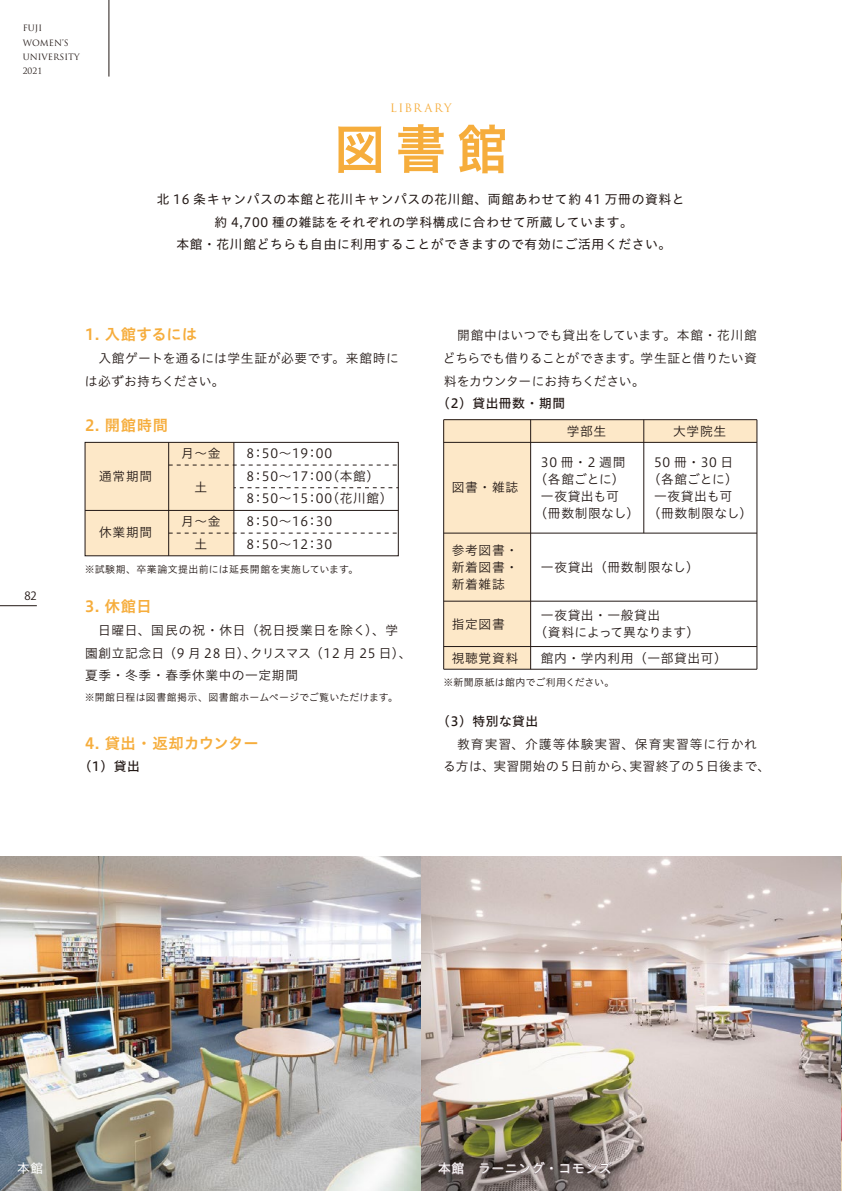
<style>
.page{position:relative;width:842px;height:1191px;background:#fff}
.page>*{position:absolute;margin:0;border:0;box-sizing:border-box;transform-origin:0 0}
.t1{font:53.6px "Hiragino UD Sans Std N W6";color:#f6ad3c;scale:.95 1}
.t2{font:15.4px "Hiragino UD Sans Std N W6";letter-spacing:.015em;color:#f6ad3c}
.t3{font:15.4px "Hiragino UD Sans Std N W6";letter-spacing:-.01em;color:#f6ad3c}
.t4{font:12.8px/22.6px "Hiragino UD Sans Std N W3";letter-spacing:.05em;color:#221815}
.t5{font:12.8px/22.6px "Hiragino UD Sans Std N W4";letter-spacing:.05em;color:#221815;text-align:center}
.t6{font:12.8px/22.6px "Hiragino UD Sans Std N W3";letter-spacing:.03em;color:#221815}
.t7{font:12.8px "Hiragino UD Sans Std N W5";letter-spacing:.035em;color:#221815}
.t8{font:12.8px "Hiragino UD Sans Std N W4";letter-spacing:.05em;color:#fff}
.t9{font:11.4px "Trajan Pro";letter-spacing:.125em;color:#f6ad3c}
.t10{font:11.4px "Koz Go Pr 6 N";color:#221815}
.t11{font:10px "Hiragino UD Sans Std N W3";letter-spacing:.03em;color:#221815}
.t12{font:8.6px/14.2px "Trajan Pro";color:#221815}
</style>
<div class="page">
<div style="left:85px;top:442px;width:149px;height:114px;background:#fde8c8"></div>
<div style="left:85px;top:442px;width:314px;height:114px;border:1px solid #221815"></div>
<hr style="left:234px;top:442px;width:1px;height:114px;background:#221815">
<hr style="left:168px;top:442px;width:1px;height:114px;background:#221815">
<svg style="left:169px;top:465px;width:229px;height:1px"></svg>
<svg style="left:234px;top:487px;width:164px;height:1px"></svg>
<hr style="left:85px;top:510px;width:313px;height:1px;background:#221815">
<svg style="left:169px;top:533px;width:229px;height:1px"></svg>
<div style="left:444px;top:420px;width:87px;height:249px;background:#fde8c8"></div>
<div style="left:444px;top:420px;width:313px;height:22px;background:#fde8c8"></div>
<hr style="left:444px;top:419px;width:313px;height:1px;background:#221815">
<hr style="left:444px;top:442px;width:313px;height:1px;background:#221815">
<hr style="left:444px;top:601px;width:313px;height:1px;background:#221815">
<hr style="left:444px;top:646px;width:313px;height:1px;background:#221815">
<hr style="left:444px;top:669px;width:313px;height:1px;background:#221815">
<hr style="left:444px;top:533px;width:313px;height:1px;background:#221815">
<hr style="left:530px;top:420px;width:1px;height:249px;background:#221815">
<hr style="left:757px;top:420px;width:1px;height:249px;background:#221815">
<hr style="left:443px;top:420px;width:1px;height:249px;background:#221815">
<hr style="left:643px;top:420px;width:1px;height:113px;background:#221815">
<img style="left:0;top:856px;width:841px;height:335px">
<img style="left:841px;top:856px;width:1px;height:335px">
<svg style="left:437px;top:1161px;width:27px;height:14px"></svg>
<svg style="left:479px;top:1161px;width:74px;height:14px"></svg>
<svg style="left:560px;top:1161px;width:53px;height:14px"></svg>
<hr style="left:109px;top:0;width:1px;height:77px;background:#221815">
<hr style="left:0;top:605px;width:37px;height:1px;background:#221815">
<p class="t12" style="left:23px;top:21px;width:58px">FUJI<br>WOMEN’S<br>UNIVERSITY<br>2021</p>
<p class="t9" style="left:390px;top:101px;width:63px">LIBRARY</p>
<h1 class="t1" style="left:334px;top:108px;width:184px">図書館</h1>
<p class="t5" style="left:157px;top:187px;width:529px">北 16 条キャンパスの本館と花川キャンパスの花川館、両館あわせて約 41 万冊の資料と約 4,700 種の雑誌をそれぞれの学科構成に合わせて所蔵しています。<br>本館・花川館どちらも自由に利用することができますので有効にご活用ください。</p>
<p class="t10" style="left:24px;top:589px;width:14px">82</p>
<p class="t2" style="left:85px;top:322px;width:114px">1. 入館するには</p>
<p class="t6" style="left:85px;top:346px;width:315px">　入館ゲートを通るには学生証が必要です。来館時には必ずお持ちください。</p>
<p class="t2" style="left:85px;top:413px;width:85px">2. 開館時間</p>
<p class="t4" style="left:99px;top:464px;width:54px">通常期間</p>
<p class="t4" style="left:99px;top:520px;width:54px">休業期間</p>
<p class="t4" style="left:181px;top:441px;width:41px">月～金</p>
<p class="t4" style="left:195px;top:475px;width:14px">土</p>
<p class="t4" style="left:181px;top:509px;width:41px;text-align:center">月～金土</p>
<p class="t4" style="left:247px;top:441px;width:148px">8：50～19：00<br>8：50～17：00（本館）<br>8：50～15：00（花川館）<br>8：50～16：30<br>8：50～12：30</p>
<p class="t11" style="left:85px;top:561px;width:275px">※試験期、卒業論文提出前には延長開館を実施しています。</p>
<p class="t2" style="left:85px;top:595px;width:68px">3. 休館日</p>
<p class="t4" style="left:85px;top:618px;width:328px">　日曜日、国民の祝・休日（祝日授業日を除く）、学園創立記念日（9 月 28 日）、クリスマス（12 月 25 日）、夏季・冬季・春季休業中の一定期間</p>
<p class="t11" style="left:85px;top:689px;width:315px">※開館日程は図書館掲示、図書館ホームページでご覧いただけます。</p>
<p class="t3" style="left:85px;top:731px;width:175px">4. 貸出・返却カウンター</p>
<p class="t7" style="left:79px;top:756px;width:63px">（1）貸出</p>
<p class="t4" style="left:443px;top:323px;width:316px;text-align:justify">　開館中はいつでも貸出をしています。本館・花川館どちらでも借りることができます。学生証と借りたい資料をカウンターにお持ちください。</p>
<p class="t7" style="left:437px;top:394px;width:129px">（2）貸出冊数・期間</p>
<p class="t4" style="left:452px;top:475px;width:68px">図書・雑誌</p>
<p class="t4" style="left:452px;top:541px;width:68px;line-height:17px;text-align:justify">参考図書・新着図書・新着雑誌</p>
<p class="t4" style="left:452px;top:611px;width:54px">指定図書</p>
<p class="t4" style="left:452px;top:645px;width:68px">視聴覚資料</p>
<p class="t4" style="left:567px;top:419px;width:41px">学部生</p>
<p class="t4" style="left:541px;top:450px;width:86px">30 冊・2 週間</p>
<p class="t4" style="left:535px;top:467px;width:92px">（各館ごとに）</p>
<p class="t4" style="left:541px;top:484px;width:80px">一夜貸出も可</p>
<p class="t4" style="left:535px;top:501px;width:106px">（冊数制限なし）</p>
<p class="t4" style="left:673px;top:419px;width:54px">大学院生</p>
<p class="t4" style="left:654px;top:450px;width:81px">50 冊・30 日</p>
<p class="t4" style="left:648px;top:467px;width:92px">（各館ごとに）</p>
<p class="t4" style="left:654px;top:484px;width:80px">一夜貸出も可</p>
<p class="t4" style="left:648px;top:501px;width:106px">（冊数制限なし）</p>
<p class="t4" style="left:541px;top:555px;width:159px">一夜貸出（冊数制限なし）</p>
<p class="t6" style="left:535px;top:606px;width:166px;line-height:17px;text-indent:6px">一夜貸出・一般貸出<br>（資料によって異なります）</p>
<p class="t4" style="left:541px;top:645px;width:187px">館内・学内利用（一部貸出可）</p>
<p class="t11" style="left:443px;top:675px;width:173px">※新聞原紙は館内でご利用ください。</p>
<p class="t7" style="left:437px;top:711px;width:102px">（3）特別な貸出</p>
<p class="t4" style="left:443px;top:731px;width:329px">　教育実習、介護等体験実習、保育実習等に行かれる方は、実習開始の 5 日前から、実習終了の 5 日後まで、</p>
<p class="t8" style="left:17px;top:1158px;width:28px">本館</p>
<p class="t8" style="left:438px;top:1158px;width:175px">本館　ラーニング・コモンズ</p>
</div>
